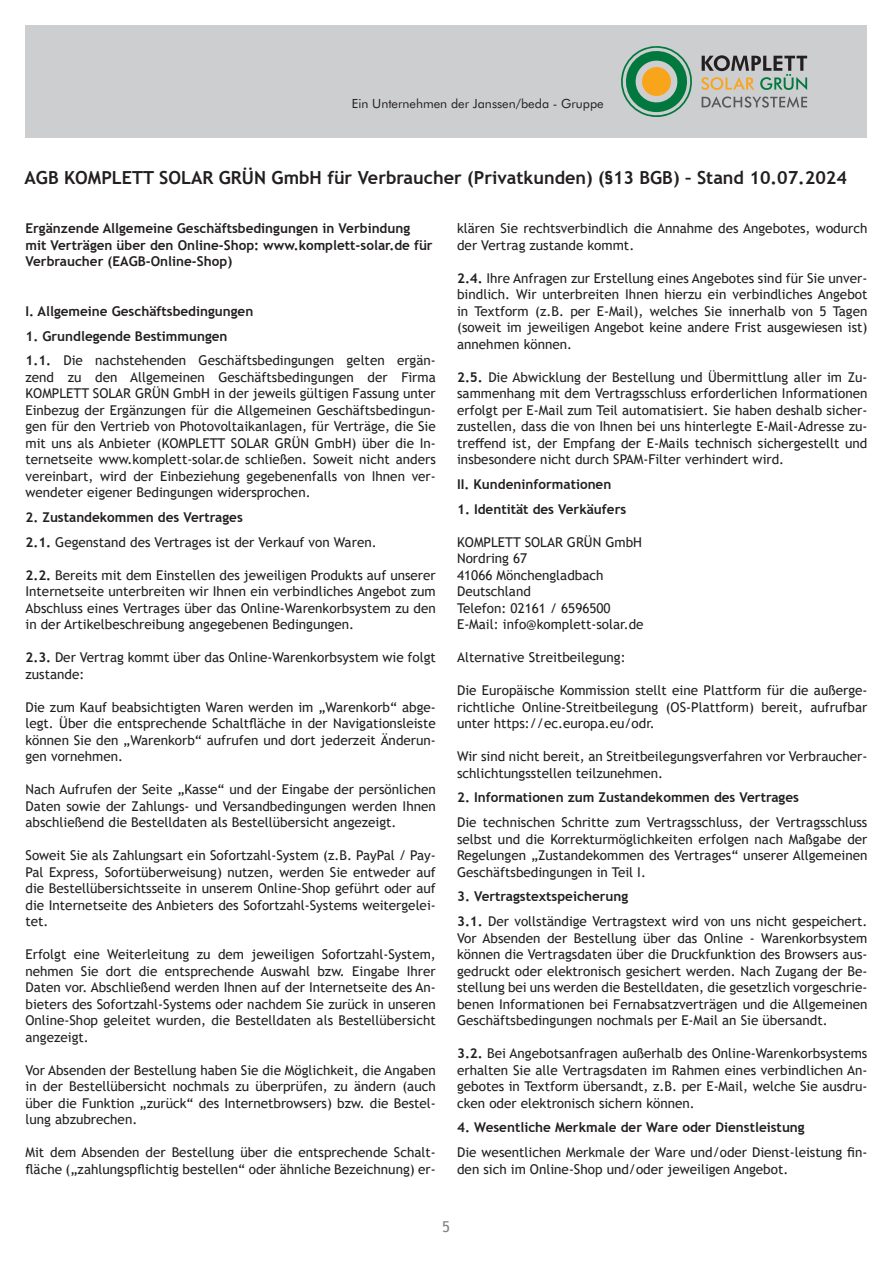
<style>
.page{position:relative;width:893px;height:1263px;background:#fff}
.page>*{position:absolute;margin:0;border:0;box-sizing:border-box;transform-origin:0 0}
.t1{font:700 18px "Trebuchet MS";color:#231f20}
.t2{font:15px "Trebuchet MS";color:#808285}
.t3{font:13.5px/16.5px "Trebuchet MS";color:#231f20;text-align:justify}
.t4{font:700 13.5px/16.5px "Trebuchet MS";color:#231f20}
.t5{font:12.6px "Futura BT";color:#231f20}
.s1{font-weight:700}
</style>
<div class="page">
<div style="left:26px;top:26px;width:841px;height:112px;background:#cdced0"></div>
<svg style="left:621px;top:46px;width:186px;height:71px"></svg>
<p class="t5" style="left:352px;top:95px;width:253px">Ein Unternehmen der Janssen/beda - Gruppe</p>
<h1 class="t1" style="left:25px;top:166px;width:824px">AGB KOMPLETT SOLAR GRÜN GmbH für Verbraucher (Privatkunden) (§13 BGB) – Stand 10.07.2024</h1>
<p class="t4" style="left:26px;top:220px;width:409px">Ergänzende Allgemeine Geschäftsbedingungen in Verbindung mit Verträgen über den Online-Shop: www.komplett-solar.de für<br>Verbraucher (EAGB-Online-Shop)</p>
<p class="t4" style="left:26px;top:303px;width:229px">I. Allgemeine Geschäftsbedingungen</p>
<p class="t3" style="left:26px;top:323px;width:412px;line-height:24.9px"><span class="s1">1. Grundlegende Bestimmungen<br>1.1.</span> Die nachstehenden Geschäftsbedingungen gelten ergän-</p>
<p class="t3" style="left:26px;top:369px;width:412px">zend zu den Allgemeinen Geschäftsbedingungen der Firma KOMPLETT SOLAR GRÜN GmbH in der jeweils gültigen Fassung unter Einbezug der Ergänzungen für die Allgemeinen Geschäftsbedingun&shy;gen für den Vertrieb von Photovoltaikanlagen, für Verträge, die Sie mit uns als Anbieter (KOMPLETT SOLAR GRÜN GmbH) über die In&shy;ternetseite www.komplett-solar.de schließen. Soweit nicht anders vereinbart, wird der Einbeziehung gegebenenfalls von Ihnen ver&shy;wendeter eigener Bedingungen widersprochen.</p>
<p class="t3" style="left:26px;top:505px;width:353px;line-height:24.8px"><span class="s1">2. Zustandekommen des Vertrages<br>2.1.</span> Gegenstand des Vertrages ist der Verkauf von Waren.</p>
<p class="t3" style="left:26px;top:567px;width:412px"><span class="s1">2.2.</span> Bereits mit dem Einstellen des jeweiligen Produkts auf unserer Internetseite unterbreiten wir Ihnen ein verbindliches Angebot zum Abschluss eines Vertrages über das Online-Warenkorbsystem zu den in der Artikelbeschreibung angegebenen Bedingungen.</p>
<p class="t3" style="left:26px;top:649px;width:412px"><span class="s1">2.3.</span> Der Vertrag kommt über das Online-Warenkorbsystem wie folgt zustande:</p>
<p class="t3" style="left:26px;top:699px;width:412px">Die zum Kauf beabsichtigten Waren werden im „Warenkorb“ abge&shy;legt. Über die entsprechende Schaltfläche in der Navigationsleiste können Sie den „Warenkorb“ aufrufen und dort jederzeit Änderun&shy;gen vornehmen.</p>
<p class="t3" style="left:26px;top:781px;width:412px">Nach Aufrufen der Seite „Kasse“ und der Eingabe der persönlichen Daten sowie der Zahlungs- und Versandbedingungen werden Ihnen abschließend die Bestelldaten als Bestellübersicht angezeigt.</p>
<p class="t3" style="left:26px;top:847px;width:412px">Soweit Sie als Zahlungsart ein Sofortzahl-System (z.B. PayPal / Pay-Pal Express, Sofortüberweisung) nutzen, werden Sie entweder auf die Bestellübersichtsseite in unserem Online-Shop geführt oder auf die Internetseite des Anbieters des Sofortzahl-Systems weitergelei&shy;tet.</p>
<p class="t3" style="left:26px;top:946px;width:412px">Erfolgt eine Weiterleitung zu dem jeweiligen Sofortzahl-System, nehmen Sie dort die entsprechende Auswahl bzw. Eingabe Ihrer Daten vor. Abschließend werden Ihnen auf der Internetseite des An&shy;bieters des Sofortzahl-Systems oder nachdem Sie zurück in unseren Online-Shop geleitet wurden, die Bestelldaten als Bestellübersicht angezeigt.</p>
<p class="t3" style="left:26px;top:1062px;width:412px">Vor Absenden der Bestellung haben Sie die Möglichkeit, die Angaben in der Bestellübersicht nochmals zu überprüfen, zu ändern (auch über die Funktion „zurück“ des Internetbrowsers) bzw. die Bestel&shy;lung abzubrechen.</p>
<p class="t3" style="left:26px;top:1144px;width:412px">Mit dem Absenden der Bestellung über die entsprechende Schalt&shy;fläche („zahlungspflichtig bestellen“ oder ähnliche Bezeichnung) er-</p>
<p class="t3" style="left:457px;top:220px;width:412px">klären Sie rechtsverbindlich die Annahme des Angebotes, wodurch der Vertrag zustande kommt.</p>
<p class="t3" style="left:457px;top:270px;width:412px"><span class="s1">2.4.</span> Ihre Anfragen zur Erstellung eines Angebotes sind für Sie unver&shy;bindlich. Wir unterbreiten Ihnen hierzu ein verbindliches Angebot in Textform (z.B. per E-Mail), welches Sie innerhalb von 5 Tagen (soweit im jeweiligen Angebot keine andere Frist ausgewiesen ist) annehmen können.</p>
<p class="t3" style="left:457px;top:369px;width:412px"><span class="s1">2.5.</span> Die Abwicklung der Bestellung und Übermittlung aller im Zu&shy;sammenhang mit dem Vertragsschluss erforderlichen Informationen erfolgt per E-Mail zum Teil automatisiert. Sie haben deshalb sicher&shy;zustellen, dass die von Ihnen bei uns hinterlegte E-Mail-Adresse zu&shy;treffend ist, der Empfang der E-Mails technisch sichergestellt und insbesondere nicht durch SPAM-Filter verhindert wird.</p>
<p class="t4" style="left:457px;top:476px;width:156px">II. Kundeninformationen</p>
<p class="t4" style="left:457px;top:501px;width:171px">1. Identität des Verkäufers</p>
<p class="t3" style="left:457px;top:534px;width:188px;text-align:left">KOMPLETT SOLAR GRÜN GmbH<br>Nordring 67<br>41066 Mönchengladbach<br>Deutschland<br>Telefon: 02161 / 6596500<br>E-Mail: info@komplett-solar.de</p>
<p class="t3" style="left:457px;top:649px;width:170px">Alternative Streitbeilegung:</p>
<p class="t3" style="left:457px;top:682px;width:412px">Die Europäische Kommission stellt eine Plattform für die außerge&shy;richtliche Online-Streitbeilegung (OS-Plattform) bereit, aufrufbar unter https://ec.europa.eu/odr.</p>
<p class="t3" style="left:457px;top:748px;width:412px">Wir sind nicht bereit, an Streitbeilegungsverfahren vor Verbraucher&shy;schlichtungsstellen teilzunehmen.</p>
<p class="t4" style="left:457px;top:789px;width:343px">2. Informationen zum Zustandekommen des Vertrages</p>
<p class="t3" style="left:457px;top:814px;width:412px">Die technischen Schritte zum Vertragsschluss, der Vertragsschluss selbst und die Korrekturmöglichkeiten erfolgen nach Maßgabe der Regelungen „Zustandekommen des Vertrages“ unserer Allgemeinen Geschäftsbedingungen in Teil I.</p>
<p class="t3" style="left:457px;top:884px;width:412px;line-height:24.8px"><span class="s1">3. Vertragstextspeicherung<br>3.1.</span> Der vollständige Vertragstext wird von uns nicht gespeichert.</p>
<p class="t3" style="left:457px;top:929px;width:412px">Vor Absenden der Bestellung über das Online - Warenkorbsystem können die Vertragsdaten über die Druckfunktion des Browsers aus&shy;gedruckt oder elektronisch gesichert werden. Nach Zugang der Be&shy;stellung bei uns werden die Bestelldaten, die gesetzlich vorgeschrie&shy;benen Informationen bei Fernabsatzverträgen und die Allgemeinen Geschäftsbedingungen nochmals per E-Mail an Sie übersandt.</p>
<p class="t3" style="left:457px;top:1045px;width:412px"><span class="s1">3.2.</span> Bei Angebotsanfragen außerhalb des Online-Warenkorbsystems erhalten Sie alle Vertragsdaten im Rahmen eines verbindlichen An&shy;gebotes in Textform übersandt, z.B. per E-Mail, welche Sie ausdru&shy;cken oder elektronisch sichern können.</p>
<p class="t4" style="left:457px;top:1119px;width:349px">4. Wesentliche Merkmale der Ware oder Dienstleistung</p>
<p class="t3" style="left:457px;top:1144px;width:412px">Die wesentlichen Merkmale der Ware und/oder Dienst-leistung fin&shy;den sich im Online-Shop und/oder jeweiligen Angebot.</p>
<p class="t2" style="left:442px;top:1217px;width:9px">5</p>
</div>
